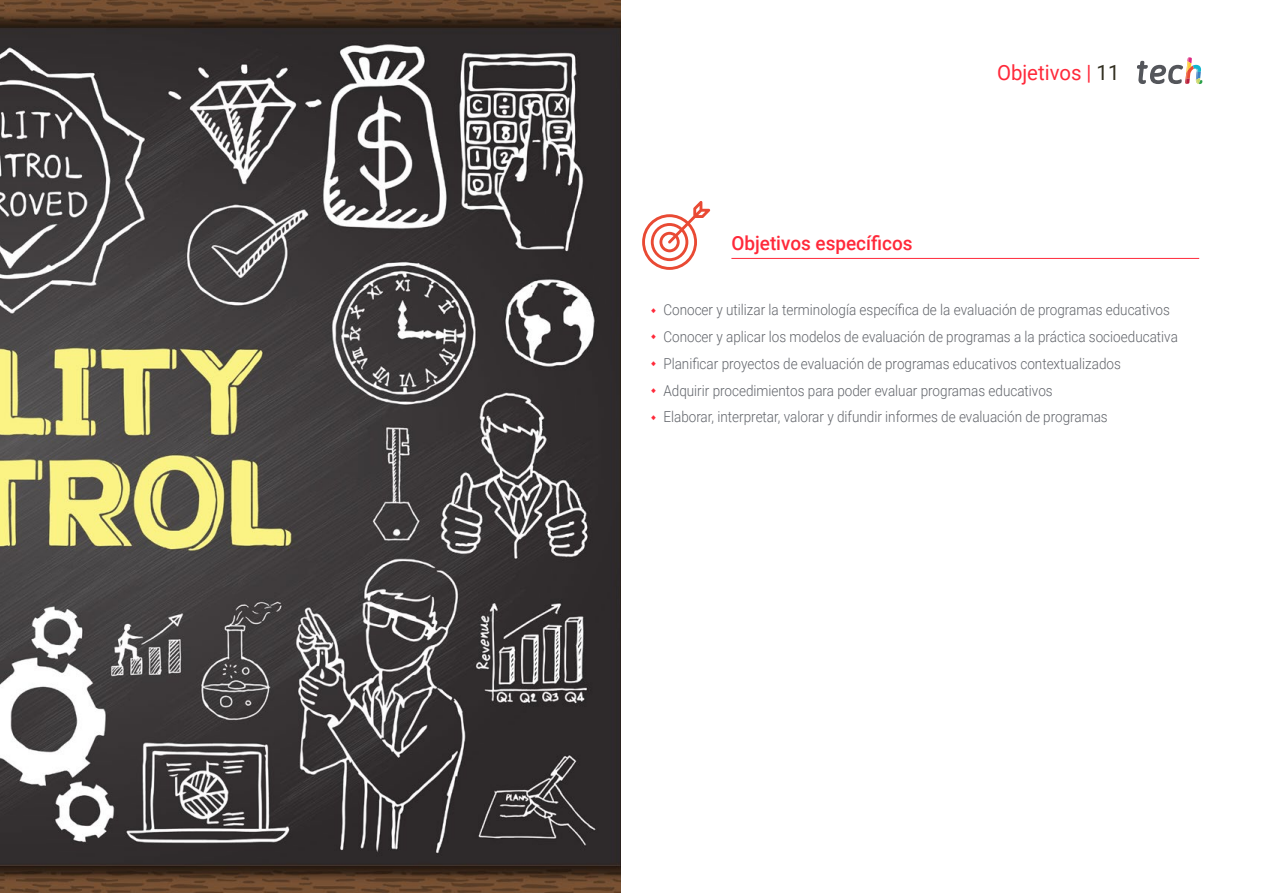
<style>
.page{position:relative;width:1263px;height:893px;background:#fff}
.page>*{position:absolute;margin:0;border:0;box-sizing:border-box;transform-origin:0 0}
.t1{font:21px "Roboto";color:#ff293a}
.t2{font:500 19.5px "Roboto";color:#ff293a}
.t3{font:300 15px/26.7px "Roboto";color:#61646a;scale:.9 1}
.s1{color:#312e20}
</style>
<div class="page">
<hr style="left:731px;top:258px;width:468px;height:1px;background:#ff293a">
<svg style="left:642px;top:201px;width:68px;height:69px"></svg>
<svg style="left:1137px;top:57px;width:65px;height:27px"></svg>
<img style="left:0;top:0;width:621px;height:893px">
<h2 class="t2" style="left:731px;top:229px;width:183px">Objetivos específicos</h2>
<h1 class="t1" style="left:997px;top:57px;width:124px">Objetivos | <span class="s1">11</span></h1>
<p class="t3" style="left:663px;top:296px;width:573px">Conocer y utilizar la terminología específica de la evaluación de programas educativos Conocer y aplicar los modelos de evaluación de programas a la práctica socioeducativa Planificar proyectos de evaluación de programas educativos contextualizados<br>Adquirir procedimientos para poder evaluar programas educativos<br>Elaborar, interpretar, valorar y difundir informes de evaluación de programas</p>
</div>
